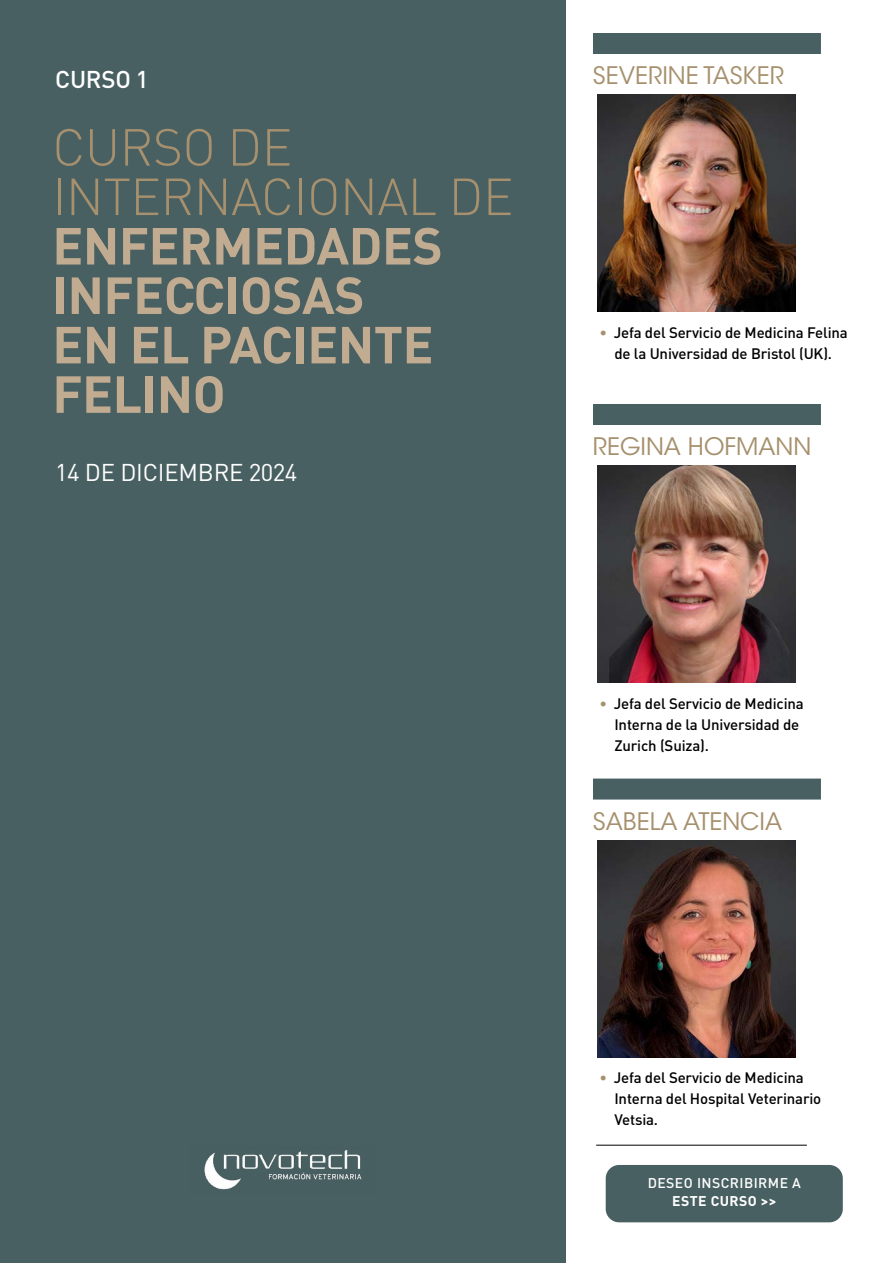
<style>
.page{position:relative;width:893px;height:1263px;background:#fff}
.page>*{position:absolute;margin:0;border:0;box-sizing:border-box;transform-origin:0 0}
.t1{font:700 51.3px/49.5px "DIN Pro";letter-spacing:-.01em;color:#c2ac91}
.t2{font:300 51.3px/49.5px "DIN Pro";letter-spacing:-.01em;color:#a6906d}
.t3{font:24px "ITC Avant Garde Std";color:#a6906d}
.t4{font:24px "DIN Pro";letter-spacing:-.01em;color:#fff}
.t5{font:500 24px "DIN Pro";letter-spacing:-.01em;color:#fff}
.t6{font:500 15px/21px "DIN Pro";letter-spacing:-.01em;color:#000}
.t7{font:500 13.95px "DIN Pro";letter-spacing:.03em;color:#fff}
.t8{font:700 13.95px "DIN Pro";letter-spacing:.03em;color:#fff}
.s1{color:#a6906d}
</style>
<div class="page">
<div style="left:0;top:0;width:566px;height:1263px;background:#496062"></div>
<hr style="left:596px;top:1145px;width:211px;height:1px;background:#000">
<img style="left:597px;top:95px;width:199px;height:216px">
<img style="left:597px;top:465px;width:199px;height:217px">
<img style="left:597px;top:840px;width:199px;height:217px">
<div style="left:606px;top:1165px;width:237px;height:57px;background:#496062;border-radius:13px"></div>
<div style="left:593px;top:33px;width:228px;height:21px;background:#496062"></div>
<div style="left:593px;top:404px;width:228px;height:21px;background:#496062"></div>
<div style="left:593px;top:778px;width:228px;height:21px;background:#496062"></div>
<img style="left:204px;top:1150px;width:158px;height:40px">
<h2 class="t5" style="left:55px;top:63px;width:95px">CURSO 1</h2>
<h1 class="t2" style="left:52px;top:120px;width:463px">CURSO DE<br>INTERNACIONAL DE</h1>
<h1 class="t1" style="left:52px;top:219px;width:392px">ENFERMEDADES<br>INFECCIOSAS<br>EN EL PACIENTE<br>FELINO</h1>
<h2 class="t4" style="left:55px;top:456px;width:244px">14 DE DICIEMBRE 2024</h2>
<h2 class="t3" style="left:593px;top:61px;width:192px">SEVERINE TASKER</h2>
<p class="t6" style="left:599px;top:321px;width:250px;text-align:center"><span class="s1">•</span> Jefa del Servicio de Medicina Felina de la Universidad de Bristol (UK).</p>
<h2 class="t3" style="left:593px;top:432px;width:220px">REGINA HOFMANN</h2>
<p class="t6" style="left:614px;top:692px;width:191px;text-indent:-15px"><span class="s1">•</span> Jefa del Servicio de Medicina<br>Interna de la Universidad de<br>Zurich (Suiza).</p>
<h2 class="t3" style="left:593px;top:806px;width:191px">SABELA ATENCIA</h2>
<p class="t6" style="left:614px;top:1067px;width:208px;text-indent:-15px"><span class="s1">•</span> Jefa del Servicio de Medicina<br>Interna del Hospital Veterinario<br>Vetsia.</p>
<p class="t7" style="left:648px;top:1173px;width:155px">DESEO INSCRIBIRME A</p>
<p class="t8" style="left:672px;top:1191px;width:106px">ESTE CURSO &gt;&gt;</p>
</div>
